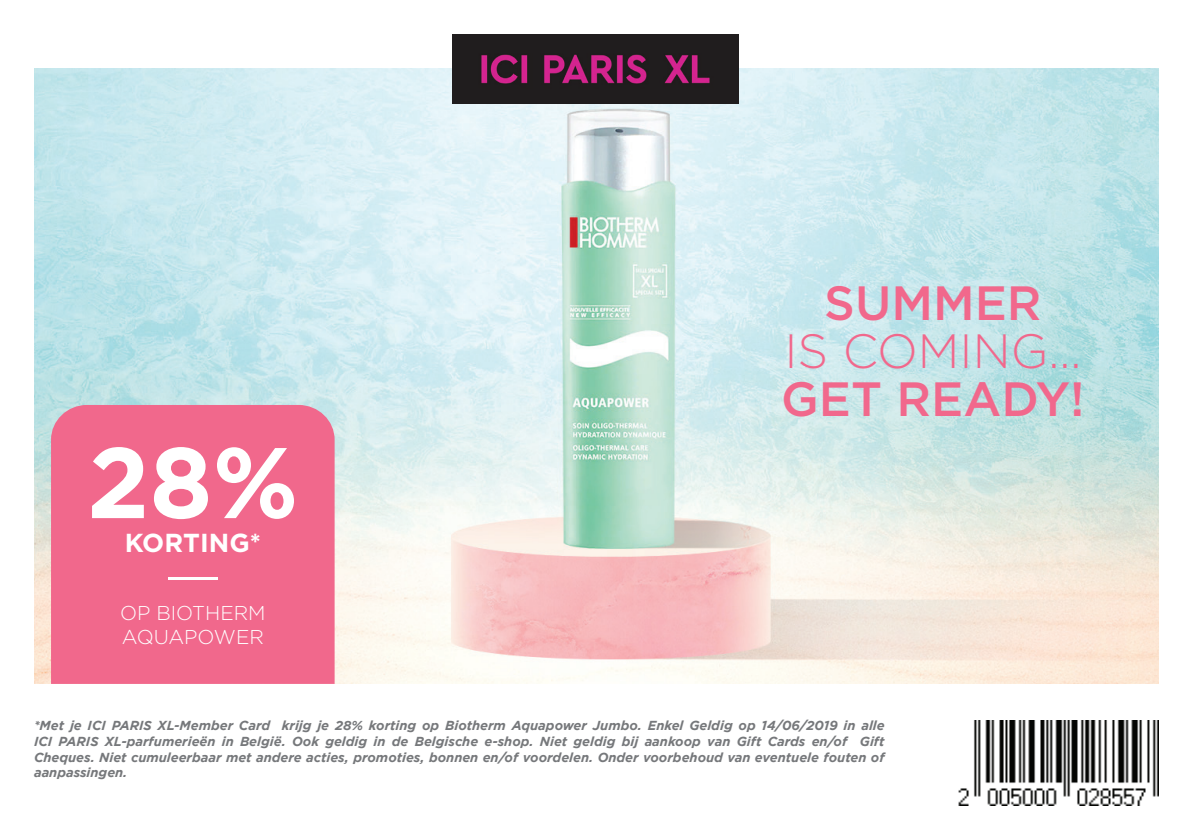
<style>
.page{position:relative;width:1191px;height:840px;background:#fff}
.page>*{position:absolute;margin:0;border:0;box-sizing:border-box;transform-origin:0 0}
.t1{font:700 100px "Gotham";color:#fff}
.t2{font:500 48px "Gotham";color:#f1688c}
.t3{font:300 48px "Gotham";color:#f1688c}
.t4{font:700 26px "Gotham";color:#fff}
.t5{font:300 20px/24px "Gotham";color:#fff}
.t6{font:700 16px "Gotham";color:#fff;scale:10 1}
.t7{font:italic 700 13px/15.6px "Gotham";color:#76787b;text-align:justify}
</style>
<div class="page">
<img style="left:34px;top:69px;width:1124px;height:614px">
<img style="left:452px;top:34px;width:286px;height:69px">
<div style="left:51px;top:405px;width:283px;height:278px;background:#f1688c"></div>
<img style="left:958px;top:720px;width:200px;height:85px">
<h1 class="t1" style="left:87px;top:424px;width:213px">28%</h1>
<h3 class="t4" style="left:125px;top:527px;width:138px">KORTING*</h3>
<p class="t6" style="left:160px;top:568px;width:8px">-</p>
<h3 class="t5" style="left:120px;top:600px;width:147px">OP BIOTHERM<br>AQUAPOWER</h3>
<h2 class="t2" style="left:824px;top:271px;width:219px">SUMMER</h2>
<h2 class="t3" style="left:784px;top:320px;width:299px">IS COMING...</h2>
<h2 class="t2" style="left:781px;top:367px;width:305px">GET READY!</h2>
<p class="t7" style="left:34px;top:717px;width:852px">*Met je ICI PARIS XL-Member Card krijg je 28% korting op Biotherm Aquapower Jumbo. Enkel Geldig op 14/06/2019 in alle ICI PARIS XL-parfumerieën in België. Ook geldig in de Belgische e-shop. Niet geldig bij aankoop van Gift Cards en/of Gift Cheques. Niet cumuleerbaar met andere acties, promoties, bonnen en/of voordelen. Onder voorbehoud van eventuele fouten of aanpassingen.</p>
</div>
